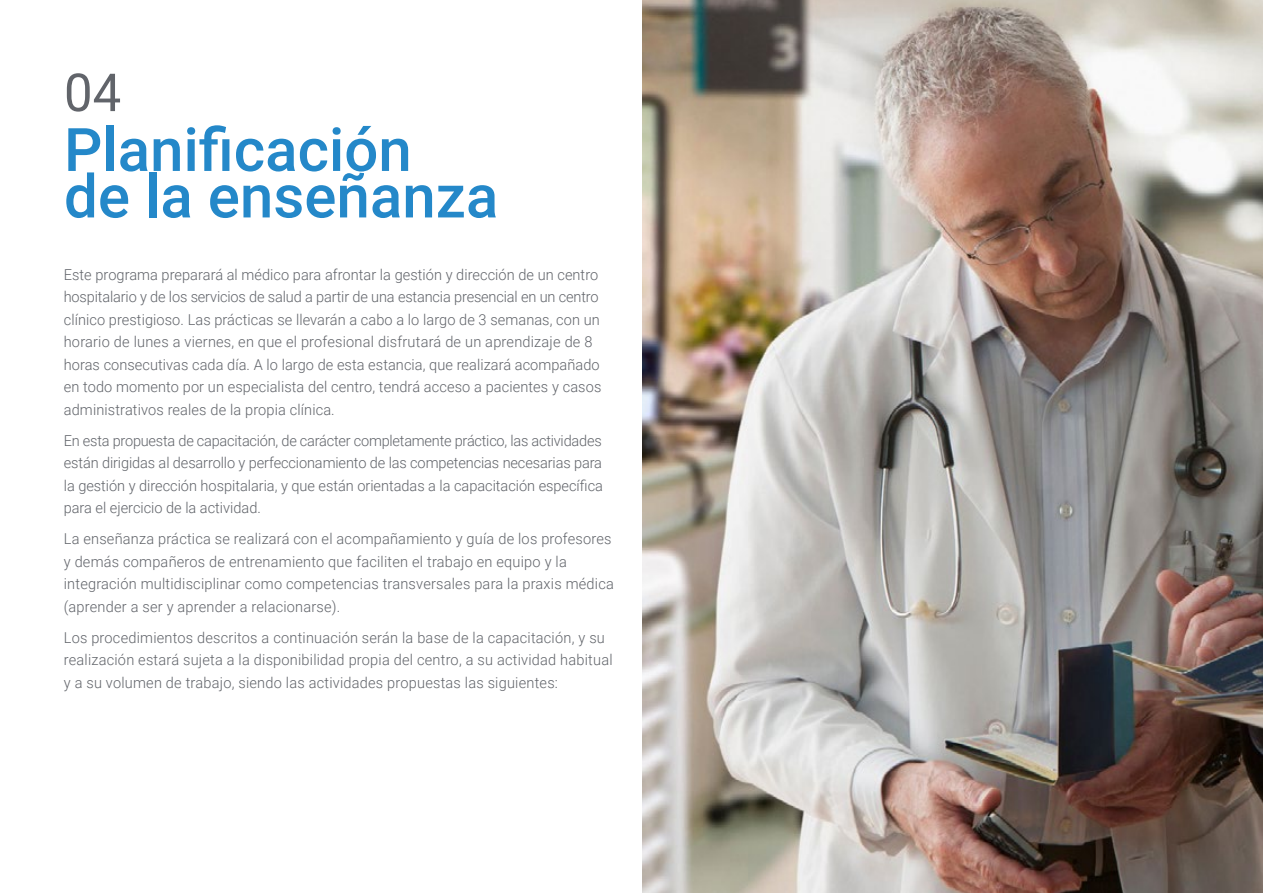
<style>
.page{position:relative;width:1263px;height:893px;background:#fff}
.page>*{position:absolute;margin:0;border:0;box-sizing:border-box;transform-origin:0 0}
.t1{font:500 60px/46.5px "Roboto";color:#2488c9}
.t2{font:52.5px "Roboto";color:#61646a}
.t3{font:300 15px/22.5px "Roboto";letter-spacing:.015em;color:#61646a}
</style>
<div class="page">
<img style="left:642px;top:0;width:621px;height:893px">
<h2 class="t2" style="left:64px;top:56px;width:59px">04</h2>
<h1 class="t1" style="left:64px;top:124px;width:436px">Planificación<br>de la enseñanza</h1>
<p class="t3" style="left:64px;top:262px;width:539px">Este programa preparará al médico para afrontar la gestión y dirección de un centro hospitalario y de los servicios de salud a partir de una estancia presencial en un centro clínico prestigioso. Las prácticas se llevarán a cabo a lo largo de 3 semanas, con un horario de lunes a viernes, en que el profesional disfrutará de un aprendizaje de 8 horas consecutivas cada día. A lo largo de esta estancia, que realizará acompañado en todo momento por un especialista del centro, tendrá acceso a pacientes y casos administrativos reales de la propia clínica.</p>
<p class="t3" style="left:64px;top:428px;width:541px;text-align:justify">En esta propuesta de capacitación, de carácter completamente práctico, las actividades están dirigidas al desarrollo y perfeccionamiento de las competencias necesarias para la gestión y dirección hospitalaria, y que están orientadas a la capacitación específica para el ejercicio de la actividad.</p>
<p class="t3" style="left:64px;top:527px;width:552px">La enseñanza práctica se realizará con el acompañamiento y guía de los profesores y demás compañeros de entrenamiento que faciliten el trabajo en equipo y la integración multidisciplinar como competencias transversales para la praxis médica (aprender a ser y aprender a relacionarse).</p>
<p class="t3" style="left:64px;top:625px;width:550px">Los procedimientos descritos a continuación serán la base de la capacitación, y su realización estará sujeta a la disponibilidad propia del centro, a su actividad habitual y a su volumen de trabajo, siendo las actividades propuestas las siguientes:</p>
</div>
